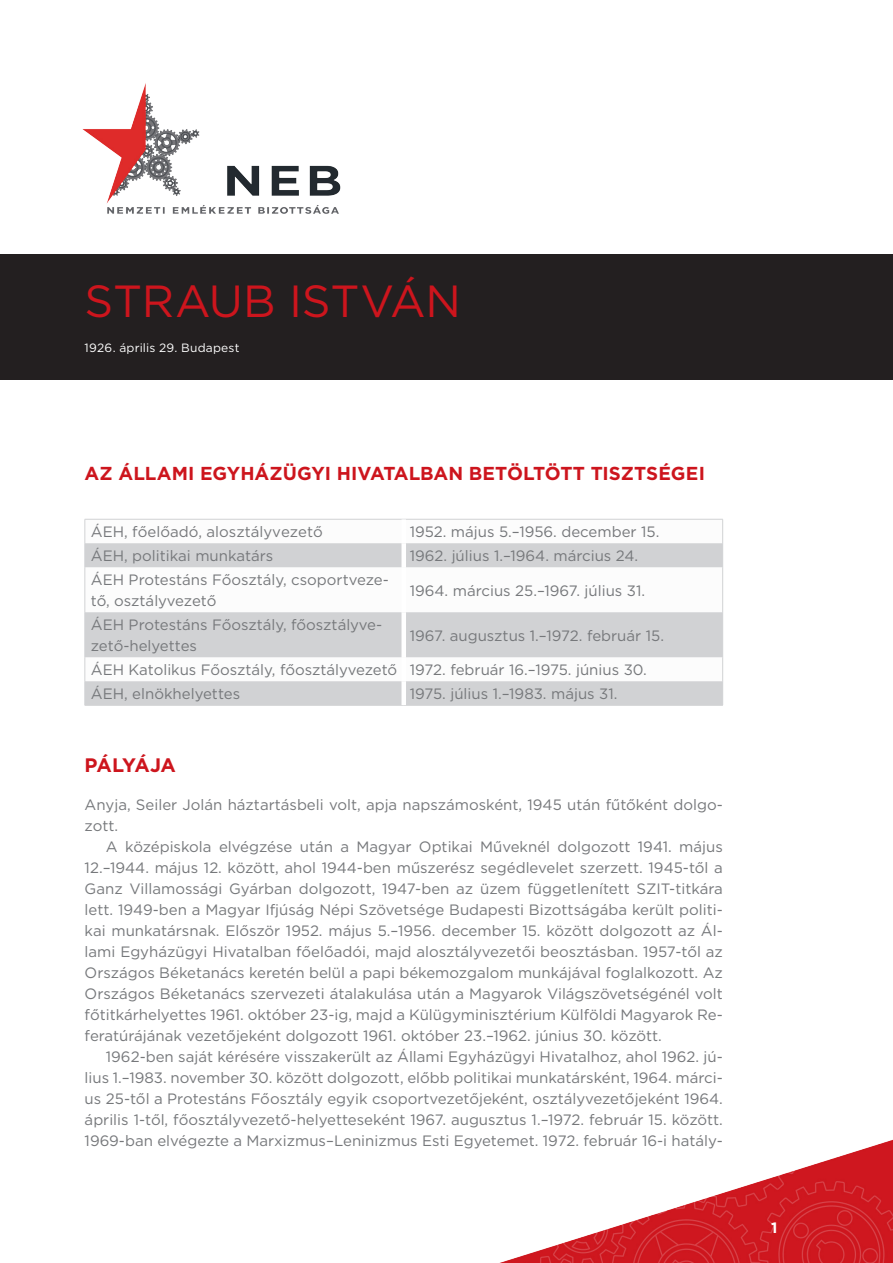
<style>
.page{position:relative;width:893px;height:1263px;background:#fff}
.page>*{position:absolute;margin:0;border:0;box-sizing:border-box;transform-origin:0 0}
.név{font:45px "Gotham";letter-spacing:-.005em;color:#cd151d}
.cím{font:700 19.5px "Gotham";letter-spacing:-.04em;color:#cd151d}
.cím-2{font:700 18.75px "Gotham";color:#cd151d}
.Bekezdésstílus_1{font:15px/21px "Gotham";color:#76787b}
.t1{font:700 15px "Gotham";color:#fff}
.születés{font:12px "Gotham";letter-spacing:.015em;color:#fff}
</style>
<div class="page">
<img style="left:500px;top:1140px;width:393px;height:123px">
<div style="left:0;top:254px;width:893px;height:125px;background:#231f20"></div>
<img style="left:82px;top:83px;width:259px;height:131px">
<svg style="left:86px;top:543px;width:636px;height:162px;fill:#d1d2d4"></svg>
<hr style="left:85px;top:519px;width:319px;height:1px;background:#d1d2d4">
<hr style="left:404px;top:519px;width:319px;height:1px;background:#d1d2d4">
<svg style="left:85px;top:520px;width:1px;height:47px"></svg>
<svg style="left:722px;top:520px;width:1px;height:47px"></svg>
<hr style="left:85px;top:567px;width:1px;height:45px;background:#d1d2d4">
<hr style="left:722px;top:567px;width:1px;height:45px;background:#d1d2d4">
<hr style="left:85px;top:612px;width:1px;height:45px;background:#d1d2d4">
<hr style="left:722px;top:612px;width:1px;height:45px;background:#d1d2d4">
<svg style="left:85px;top:657px;width:1px;height:48px"></svg>
<svg style="left:722px;top:657px;width:1px;height:48px"></svg>
<hr style="left:85px;top:705px;width:319px;height:1px;background:#d1d2d4">
<hr style="left:404px;top:705px;width:319px;height:1px;background:#d1d2d4">
<div style="left:401px;top:519px;width:5px;height:24px;background:#fff"></div>
<div style="left:401px;top:543px;width:5px;height:24px;background:#fff"></div>
<div style="left:401px;top:567px;width:5px;height:45px;background:#fff"></div>
<div style="left:401px;top:612px;width:5px;height:45px;background:#fff"></div>
<div style="left:401px;top:657px;width:5px;height:24px;background:#fff"></div>
<div style="left:401px;top:681px;width:5px;height:24px;background:#fff"></div>
<p class="név" style="left:85px;top:272px;width:378px">STRAUB ISTVÁN</p>
<p class="születés" style="left:85px;top:340px;width:156px">1926. április 29. Budapest</p>
<p class="cím-2" style="left:85px;top:461px;width:622px">AZ ÁLLAMI EGYHÁZÜGYI HIVATALBAN BETÖLTÖTT TISZTSÉGEI</p>
<p class="Bekezdésstílus_1" style="left:91px;top:521px;width:234px">ÁEH, főelőadó, alosztályvezető</p>
<p class="Bekezdésstílus_1" style="left:410px;top:521px;width:251px">1952. május 5.–1956. december 15.</p>
<p class="Bekezdésstílus_1" style="left:91px;top:545px;width:184px">ÁEH, politikai munkatárs</p>
<p class="Bekezdésstílus_1" style="left:410px;top:545px;width:230px">1962. július 1.–1964. március 24.</p>
<p class="Bekezdésstílus_1" style="left:91px;top:569px;width:299px">ÁEH Protestáns Főosztály, csoportveze&shy;tő, osztályvezető</p>
<p class="Bekezdésstílus_1" style="left:410px;top:580px;width:237px">1964. március 25.–1967. július 31.</p>
<p class="Bekezdésstílus_1" style="left:91px;top:614px;width:293px">ÁEH Protestáns Főosztály, főosztályve&shy;zető-helyettes</p>
<p class="Bekezdésstílus_1" style="left:410px;top:625px;width:256px">1967. augusztus 1.–1972. február 15.</p>
<p class="Bekezdésstílus_1" style="left:91px;top:659px;width:308px">ÁEH Katolikus Főosztály, főosztályvezető</p>
<p class="Bekezdésstílus_1" style="left:410px;top:659px;width:239px">1972. február 16.–1975. június 30.</p>
<p class="Bekezdésstílus_1" style="left:91px;top:683px;width:151px">ÁEH, elnökhelyettes</p>
<p class="Bekezdésstílus_1" style="left:410px;top:683px;width:209px">1975. július 1.–1983. május 31.</p>
<p class="cím" style="left:85px;top:752px;width:93px">PÁLYÁJA</p>
<p class="Bekezdésstílus_1" style="left:85px;top:793px;width:640px">Anyja, Seiler Jolán háztartásbeli volt, apja napszámosként, 1945 után fűtőként dolgo&shy;zott.</p>
<p class="Bekezdésstílus_1" style="left:85px;top:835px;width:640px;text-align:justify;text-indent:21px">A középiskola elvégzése után a Magyar Optikai Műveknél dolgozott 1941. május 12.–1944. május 12. között, ahol 1944-ben műszerész segédlevelet szerzett. 1945-től a Ganz Villamossági Gyárban dolgozott, 1947-ben az üzem függetlenített SZIT-titkára lett. 1949-ben a Magyar Ifjúság Népi Szövetsége Budapesti Bizottságába került politi&shy;kai munkatársnak. Először 1952. május 5.–1956. december 15. között dolgozott az Ál&shy;lami Egyházügyi Hivatalban főelőadói, majd alosztályvezetői beosztásban. 1957-től az Országos Béketanács keretén belül a papi békemozgalom munkájával foglalkozott. Az Országos Béketanács szervezeti átalakulása után a Magyarok Világszövetségénél volt főtitkárhelyettes 1961. október 23-ig, majd a Külügyminisztérium Külföldi Magyarok Re&shy;feratúrájának vezetőjeként dolgozott 1961. október 23.–1962. június 30. között.</p>
<p class="Bekezdésstílus_1" style="left:85px;top:1045px;width:640px;text-align:justify;text-indent:21px">1962-ben saját kérésére visszakerült az Állami Egyházügyi Hivatalhoz, ahol 1962. jú&shy;lius 1.–1983. november 30. között dolgozott, előbb politikai munkatársként, 1964. márci&shy;us 25-től a Protestáns Főosztály egyik csoportvezetőjeként, osztályvezetőjeként 1964. április 1-től, főosztályvezető-helyetteseként 1967. augusztus 1.–1972. február 15. között.<br>1969-ban elvégezte a Marxizmus–Leninizmus Esti Egyetemet. 1972. február 16-i hatál -</p>
<p class="t1" style="left:771px;top:1218px;width:8px">1</p>
</div>
